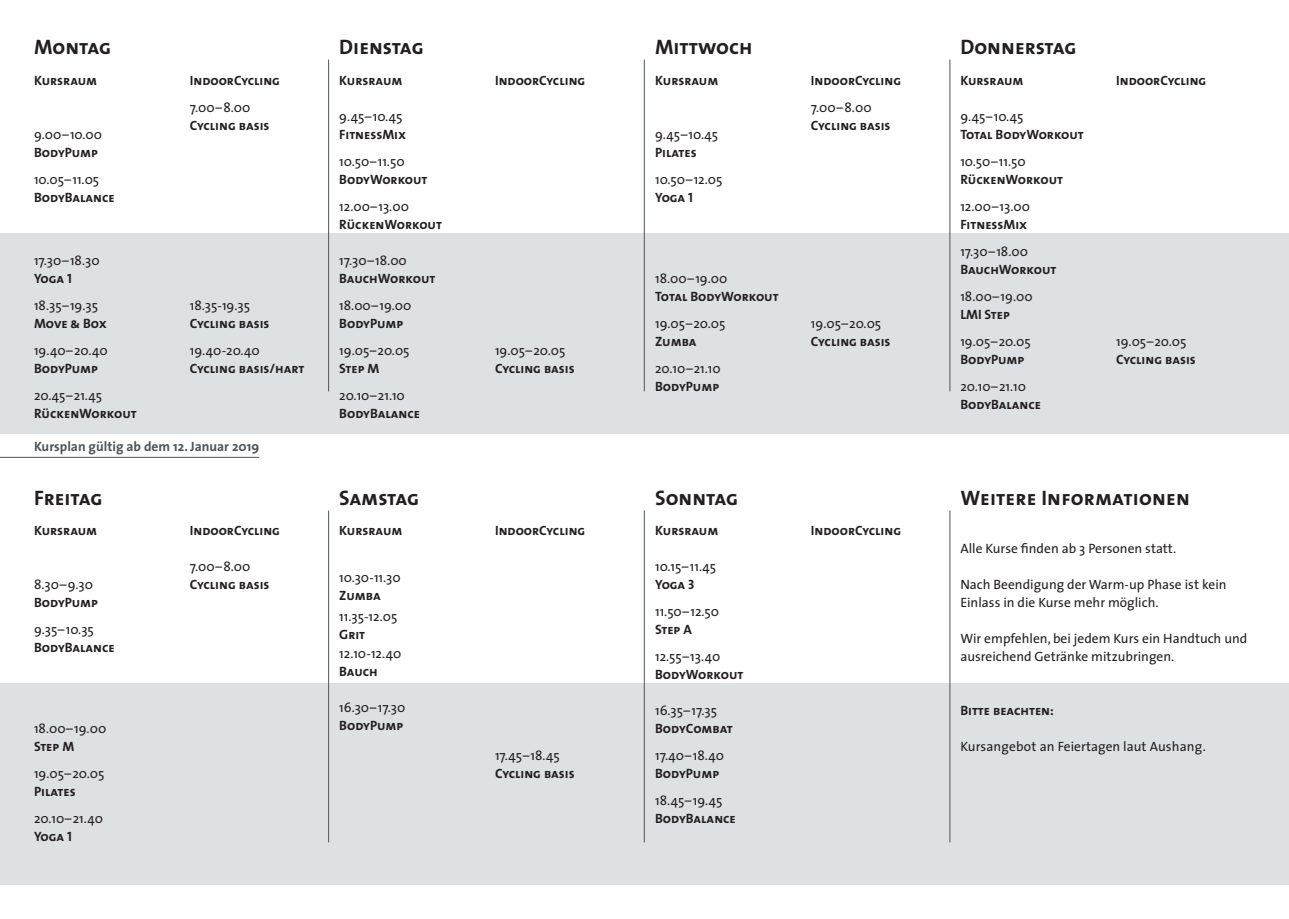
<style>
.page{position:relative;width:1289px;height:919px;background:#fff}
.page>*{position:absolute;margin:0;border:0;box-sizing:border-box;transform-origin:0 0}
.t1{font:21px "The Sans Bold Caps";color:#231f20}
.t2{font:13.5px/18px "The Sans";color:#231f20}
.t3{font:13.5px "The Sans Bold Caps";color:#231f20}
.t4{font:700 13.5px "The Sans";color:#4d545a}
</style>
<div class="page">
<div style="left:0;top:233px;width:1288px;height:201px;background:#dee1e4"></div>
<div style="left:0;top:683px;width:1288px;height:201px;background:#dee1e4"></div>
<hr style="left:328px;top:60px;width:1px;height:331px;background:#4d545a">
<hr style="left:328px;top:510px;width:1px;height:332px;background:#4d545a">
<hr style="left:644px;top:60px;width:1px;height:331px;background:#4d545a">
<hr style="left:644px;top:510px;width:1px;height:332px;background:#4d545a">
<hr style="left:949px;top:60px;width:1px;height:331px;background:#4d545a">
<hr style="left:949px;top:510px;width:1px;height:332px;background:#4d545a">
<hr style="left:0;top:457px;width:259px;height:1px;background:#4d545a">
<h1 class="t1" style="left:34px;top:29px;width:79px">Montag</h1>
<p class="t3" style="left:34px;top:69px;width:65px">Kursraum</p>
<p class="t2" style="left:34px;top:125px;width:70px">9.00–10.00</p>
<p class="t3" style="left:34px;top:141px;width:66px">BodyPump</p>
<p class="t2" style="left:34px;top:170px;width:67px">10.05–11.05</p>
<p class="t3" style="left:34px;top:186px;width:82px">BodyBalance</p>
<p class="t2" style="left:34px;top:251px;width:67px">17.30–18.30</p>
<p class="t3" style="left:34px;top:267px;width:39px">Yoga 1</p>
<p class="t2" style="left:34px;top:296px;width:66px">18.35–19.35</p>
<p class="t3" style="left:34px;top:312px;width:74px">Move &amp; Box</p>
<p class="t2" style="left:34px;top:341px;width:75px">19.40–20.40</p>
<p class="t3" style="left:34px;top:357px;width:66px">BodyPump</p>
<p class="t2" style="left:34px;top:386px;width:70px">20.45–21.45</p>
<p class="t3" style="left:34px;top:402px;width:104px">RückenWorkout</p>
<p class="t3" style="left:190px;top:69px;width:92px">IndoorCycling</p>
<p class="t2" style="left:190px;top:98px;width:62px">7.00–8.00</p>
<p class="t3" style="left:190px;top:114px;width:81px">Cycling basis</p>
<p class="t2" style="left:190px;top:296px;width:62px">18.35-19.35</p>
<p class="t3" style="left:190px;top:312px;width:81px">Cycling basis</p>
<p class="t2" style="left:190px;top:341px;width:71px">19.40-20.40</p>
<p class="t3" style="left:190px;top:357px;width:116px">Cycling basis/hart</p>
<p class="t4" style="left:34px;top:435px;width:227px">Kursplan gültig ab dem 12. Januar 2019</p>
<h1 class="t1" style="left:34px;top:480px;width:70px">Freitag</h1>
<p class="t3" style="left:34px;top:519px;width:65px">Kursraum</p>
<p class="t2" style="left:34px;top:575px;width:61px">8.30–9.30</p>
<p class="t3" style="left:34px;top:591px;width:66px">BodyPump</p>
<p class="t2" style="left:34px;top:620px;width:61px">9.35–10.35</p>
<p class="t3" style="left:34px;top:636px;width:82px">BodyBalance</p>
<p class="t2" style="left:34px;top:719px;width:74px">18.00–19.00</p>
<p class="t3" style="left:34px;top:735px;width:42px">Step M</p>
<p class="t2" style="left:34px;top:764px;width:72px">19.05–20.05</p>
<p class="t3" style="left:34px;top:780px;width:43px">Pilates</p>
<p class="t2" style="left:34px;top:809px;width:70px">20.10–21.40</p>
<p class="t3" style="left:34px;top:825px;width:39px">Yoga 1</p>
<p class="t3" style="left:190px;top:519px;width:92px">IndoorCycling</p>
<p class="t2" style="left:190px;top:557px;width:62px">7.00–8.00</p>
<p class="t3" style="left:190px;top:573px;width:81px">Cycling basis</p>
<h1 class="t1" style="left:339px;top:29px;width:86px">Dienstag</h1>
<p class="t3" style="left:339px;top:69px;width:65px">Kursraum</p>
<p class="t2" style="left:339px;top:107px;width:65px">9.45–10.45</p>
<p class="t3" style="left:339px;top:123px;width:68px">FitnessMix</p>
<p class="t2" style="left:339px;top:152px;width:67px">10.50–11.50</p>
<p class="t3" style="left:339px;top:168px;width:90px">BodyWorkout</p>
<p class="t2" style="left:339px;top:197px;width:71px">12.00–13.00</p>
<p class="t3" style="left:339px;top:213px;width:104px">RückenWorkout</p>
<p class="t2" style="left:339px;top:251px;width:69px">17.30–18.00</p>
<p class="t3" style="left:339px;top:267px;width:98px">BauchWorkout</p>
<p class="t2" style="left:339px;top:296px;width:74px">18.00–19.00</p>
<p class="t3" style="left:339px;top:312px;width:66px">BodyPump</p>
<p class="t2" style="left:339px;top:341px;width:72px">19.05–20.05</p>
<p class="t3" style="left:339px;top:357px;width:42px">Step M</p>
<p class="t2" style="left:339px;top:386px;width:67px">20.10–21.10</p>
<p class="t3" style="left:339px;top:402px;width:82px">BodyBalance</p>
<h1 class="t1" style="left:339px;top:480px;width:82px">Samstag</h1>
<p class="t3" style="left:339px;top:519px;width:65px">Kursraum</p>
<p class="t2" style="left:339px;top:567px;width:63px">10.30-11.30</p>
<p class="t3" style="left:339px;top:583px;width:43px">Zumba</p>
<p class="t2" style="left:339px;top:606px;width:60px">11.35-12.05</p>
<p class="t3" style="left:339px;top:622px;width:27px">Grit</p>
<p class="t2" style="left:339px;top:644px;width:64px">12.10-12.40</p>
<p class="t3" style="left:339px;top:660px;width:40px">Bauch</p>
<p class="t2" style="left:339px;top:698px;width:67px">16.30–17.30</p>
<p class="t3" style="left:339px;top:714px;width:66px">BodyPump</p>
<p class="t3" style="left:495px;top:69px;width:92px">IndoorCycling</p>
<p class="t2" style="left:495px;top:341px;width:72px">19.05–20.05</p>
<p class="t3" style="left:495px;top:357px;width:81px">Cycling basis</p>
<p class="t3" style="left:495px;top:519px;width:92px">IndoorCycling</p>
<p class="t2" style="left:495px;top:746px;width:66px">17.45–18.45</p>
<p class="t3" style="left:495px;top:762px;width:81px">Cycling basis</p>
<h1 class="t1" style="left:655px;top:29px;width:99px">Mittwoch</h1>
<p class="t3" style="left:655px;top:69px;width:65px">Kursraum</p>
<p class="t2" style="left:655px;top:125px;width:65px">9.45–10.45</p>
<p class="t3" style="left:655px;top:141px;width:43px">Pilates</p>
<p class="t2" style="left:655px;top:170px;width:69px">10.50–12.05</p>
<p class="t3" style="left:655px;top:186px;width:39px">Yoga 1</p>
<p class="t2" style="left:655px;top:269px;width:74px">18.00–19.00</p>
<p class="t3" style="left:655px;top:285px;width:125px">Total BodyWorkout</p>
<p class="t2" style="left:655px;top:314px;width:72px">19.05–20.05</p>
<p class="t3" style="left:655px;top:330px;width:43px">Zumba</p>
<p class="t2" style="left:655px;top:359px;width:67px">20.10–21.10</p>
<p class="t3" style="left:655px;top:375px;width:66px">BodyPump</p>
<p class="t3" style="left:811px;top:69px;width:92px">IndoorCycling</p>
<p class="t2" style="left:811px;top:98px;width:62px">7.00–8.00</p>
<p class="t3" style="left:811px;top:114px;width:81px">Cycling basis</p>
<p class="t2" style="left:811px;top:314px;width:72px">19.05–20.05</p>
<p class="t3" style="left:811px;top:330px;width:81px">Cycling basis</p>
<h1 class="t1" style="left:655px;top:480px;width:85px">Sonntag</h1>
<p class="t3" style="left:655px;top:519px;width:65px">Kursraum</p>
<p class="t2" style="left:655px;top:557px;width:63px">10.15–11.45</p>
<p class="t3" style="left:655px;top:573px;width:41px">Yoga 3</p>
<p class="t2" style="left:655px;top:602px;width:65px">11.50–12.50</p>
<p class="t3" style="left:655px;top:618px;width:38px">Step A</p>
<p class="t2" style="left:655px;top:647px;width:67px">12.55–13.40</p>
<p class="t3" style="left:655px;top:663px;width:90px">BodyWorkout</p>
<p class="t2" style="left:655px;top:701px;width:63px">16.35–17.35</p>
<p class="t3" style="left:655px;top:717px;width:79px">BodyCombat</p>
<p class="t2" style="left:655px;top:746px;width:70px">17.40–18.40</p>
<p class="t3" style="left:655px;top:762px;width:66px">BodyPump</p>
<p class="t2" style="left:655px;top:791px;width:69px">18.45–19.45</p>
<p class="t3" style="left:655px;top:807px;width:82px">BodyBalance</p>
<p class="t3" style="left:811px;top:519px;width:92px">IndoorCycling</p>
<h1 class="t1" style="left:960px;top:29px;width:118px">Donnerstag</h1>
<p class="t3" style="left:960px;top:69px;width:65px">Kursraum</p>
<p class="t2" style="left:960px;top:107px;width:65px">9.45–10.45</p>
<p class="t3" style="left:960px;top:123px;width:125px">Total BodyWorkout</p>
<p class="t2" style="left:960px;top:152px;width:67px">10.50–11.50</p>
<p class="t3" style="left:960px;top:168px;width:104px">RückenWorkout</p>
<p class="t2" style="left:960px;top:197px;width:71px">12.00–13.00</p>
<p class="t3" style="left:960px;top:213px;width:68px">FitnessMix</p>
<p class="t2" style="left:960px;top:242px;width:69px">17.30–18.00</p>
<p class="t3" style="left:960px;top:258px;width:98px">BauchWorkout</p>
<p class="t2" style="left:960px;top:287px;width:74px">18.00–19.00</p>
<p class="t3" style="left:960px;top:303px;width:51px">LMI Step</p>
<p class="t2" style="left:960px;top:332px;width:72px">19.05–20.05</p>
<p class="t3" style="left:960px;top:348px;width:66px">BodyPump</p>
<p class="t2" style="left:960px;top:377px;width:67px">20.10–21.10</p>
<p class="t3" style="left:960px;top:393px;width:82px">BodyBalance</p>
<p class="t3" style="left:1116px;top:69px;width:92px">IndoorCycling</p>
<p class="t2" style="left:1116px;top:332px;width:72px">19.05–20.05</p>
<p class="t3" style="left:1116px;top:348px;width:81px">Cycling basis</p>
<h1 class="t1" style="left:960px;top:480px;width:231px">Weitere Informationen</h1>
<p class="t2" style="left:960px;top:539px;width:217px">Alle Kurse finden ab 3 Personen statt.</p>
<p class="t2" style="left:960px;top:575px;width:268px">Nach Beendigung der Warm-up Phase ist kein<br>Einlass in die Kurse mehr möglich.</p>
<p class="t2" style="left:960px;top:629px;width:288px">Wir empfehlen, bei jedem Kurs ein Handtuch und ausreichend Getränke mitzubringen.</p>
<p class="t3" style="left:960px;top:699px;width:95px">Bitte beachten:</p>
<p class="t2" style="left:960px;top:737px;width:247px">Kursangebot an Feiertagen laut Aushang.</p>
</div>
